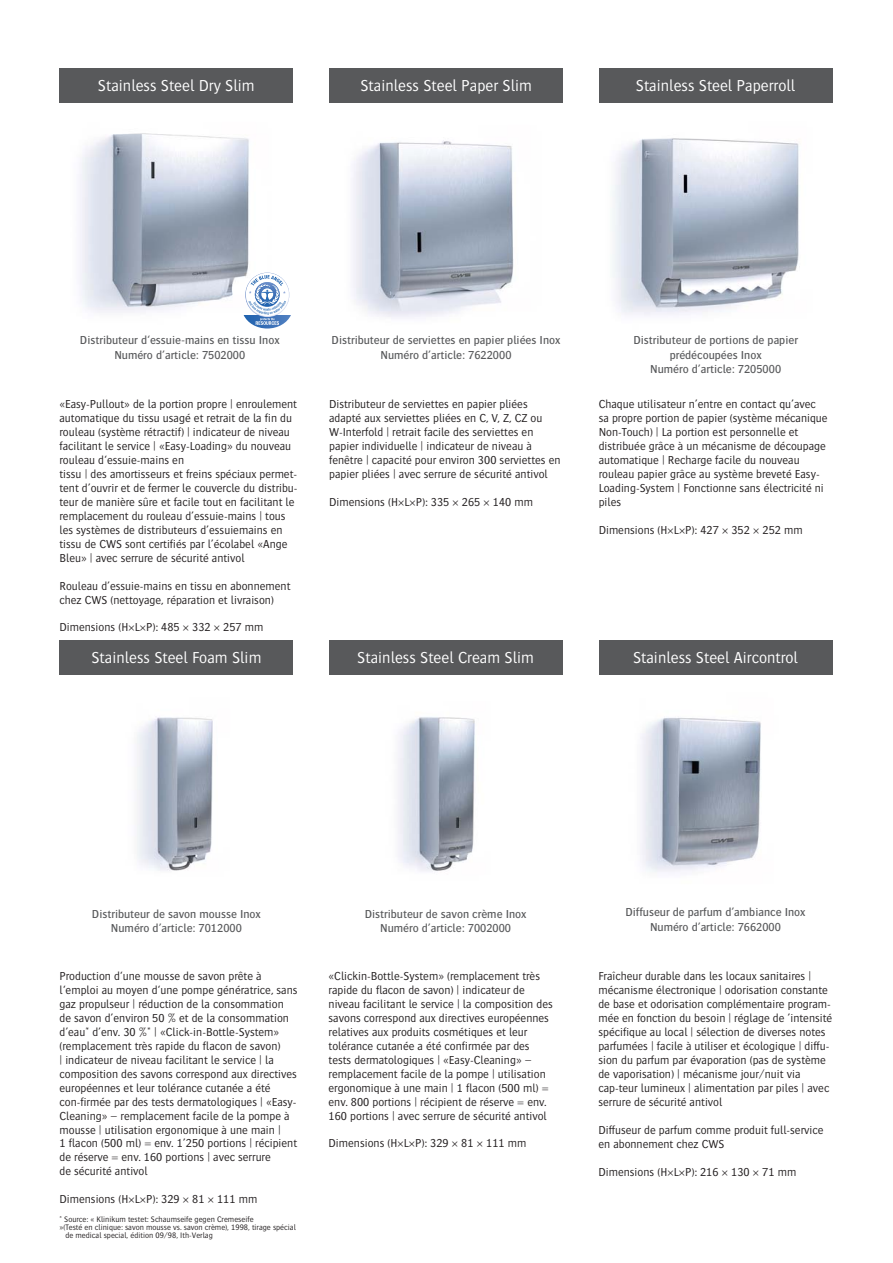
<style>
.page{position:relative;width:893px;height:1263px;background:#fff}
.page>*{position:absolute;margin:0;border:0;box-sizing:border-box;transform-origin:0 0}
.t1{font:300 16.5px "Bosis Std";color:#fff}
.t2{font:300 12px/14px "Bosis Std";color:#231f20}
.t3{font:500 12px/14.4px "Bosis Std";color:#58595b;text-align:center}
.t4{font:300 8.25px "Bosis Std";color:#231f20}
</style>
<div class="page">
<img style="left:80px;top:133px;width:191px;height:183px">
<img style="left:353px;top:140px;width:161px;height:178px">
<img style="left:641px;top:717px;width:120px;height:155px">
<img style="left:398px;top:717px;width:77px;height:155px">
<img style="left:612px;top:138px;width:187px;height:178px">
<img style="left:137px;top:717px;width:76px;height:154px">
<div style="left:59px;top:640px;width:234px;height:34px;background:#58595b"></div>
<div style="left:329px;top:68px;width:234px;height:34px;background:#58595b"></div>
<div style="left:59px;top:68px;width:234px;height:34px;background:#58595b"></div>
<div style="left:598px;top:640px;width:234px;height:34px;background:#58595b"></div>
<div style="left:329px;top:640px;width:234px;height:34px;background:#58595b"></div>
<div style="left:599px;top:68px;width:234px;height:34px;background:#58595b"></div>
<div style="left:245px;top:273px;width:44px;height:44px;background:#d1dbee;border-radius:50%"></div>
<div style="left:246px;top:273px;width:43px;height:43px;background:#fff;border-radius:50%"></div>
<svg style="left:244px;top:275px;width:47px;height:54px"></svg>
<h1 class="t1" style="left:98px;top:79px;width:158px">Stainless Steel Dry Slim</h1>
<h1 class="t1" style="left:360px;top:79px;width:173px">Stainless Steel Paper Slim</h1>
<h1 class="t1" style="left:636px;top:79px;width:161px">Stainless Steel Paperroll</h1>
<p class="t3" style="left:80px;top:334px;width:201px">Distributeur d‘essuie-mains en tissu Inox<br>Numéro d’article: 7502000</p>
<p class="t3" style="left:332px;top:334px;width:230px">Distributeur de serviettes en papier pliées Inox<br>Numéro d’article: 7622000</p>
<p class="t3" style="left:633px;top:334px;width:166px">Distributeur de portions de papier prédécoupées Inox<br>Numéro d’article: 7205000</p>
<p class="t2" style="left:59px;top:398px;width:240px">«Easy-Pullout» de la portion propre | enroulement automatique du tissu usagé et retrait de la fin du rouleau (système rétractif) | indicateur de niveau facilitant le service | «Easy-Loading» du nouveau rouleau d‘essuie-mains en<br>tissu | des amortisseurs et freins spéciaux permet&shy;tent d’ouvrir et de fermer le couvercle du distribu&shy;teur de manière sûre et facile tout en facilitant le remplacement du rouleau d’essuie-mains | tous les systèmes de distributeurs d’essuiemains en tissu de CWS sont certifiés par l’écolabel «Ange Bleu» | avec serrure de sécurité antivol</p>
<p class="t2" style="left:59px;top:579px;width:232px">Rouleau d’essuie-mains en tissu en abonnement chez CWS (nettoyage, réparation et livraison)</p>
<p class="t2" style="left:59px;top:621px;width:206px">Dimensions (H×L×P): 485 × 332 × 257 mm</p>
<p class="t2" style="left:329px;top:398px;width:233px">Distributeur de serviettes en papier pliées adapté aux serviettes pliées en C, V, Z, CZ ou W-Interfold | retrait facile des serviettes en papier individuelle | indicateur de niveau à fenêtre | capacité pour environ 300 serviettes en papier pliées | avec serrure de sécurité antivol</p>
<p class="t2" style="left:329px;top:496px;width:206px">Dimensions (H×L×P): 335 × 265 × 140 mm</p>
<p class="t2" style="left:599px;top:398px;width:230px">Chaque utilisateur n’entre en contact qu’avec sa propre portion de papier (système mécanique Non-Touch) | La portion est personnelle et distribuée grâce à un mécanisme de découpage automatique | Recharge facile du nouveau rouleau papier grâce au système breveté Easy-Loading-System | Fonctionne sans électricité ni piles</p>
<p class="t2" style="left:599px;top:524px;width:206px">Dimensions (H×L×P): 427 × 352 × 252 mm</p>
<h1 class="t1" style="left:91px;top:651px;width:172px">Stainless Steel Foam Slim</h1>
<h1 class="t1" style="left:357px;top:651px;width:178px">Stainless Steel Cream Slim</h1>
<h1 class="t1" style="left:633px;top:651px;width:167px">Stainless Steel Aircontrol</h1>
<p class="t3" style="left:92px;top:907px;width:170px">Distributeur de savon mousse Inox<br>Numéro d’article: 7012000</p>
<p class="t2" style="left:59px;top:970px;width:240px">Production d‘une mousse de savon prête à l‘emploi au moyen d‘une pompe génératrice, sans gaz propulseur | réduction de la consommation de savon d’environ 50 % et de la consommation d’eau* d’env. 30 %* | «Click-in-Bottle-System» (remplacement très rapide du flacon de savon)<br>| indicateur de niveau facilitant le service | la composition des savons correspond aux directives européennes et leur tolérance cutanée a été con-firmée par des tests dermatologiques | «Easy-Cleaning» – remplacement facile de la pompe à mousse | utilisation ergonomique à une main |<br>1 flacon (500 ml) = env. 1’250 portions | récipient de réserve = env. 160 portions | avec serrure<br>de sécurité antivol</p>
<p class="t2" style="left:59px;top:1193px;width:199px">Dimensions (H×L×P): 329 × 81 × 111 mm</p>
<p class="t4" style="left:59px;top:1216px;width:196px">* Source: « Klinikum testet: Schaumseife gegen Cremeseife</p>
<p class="t4" style="left:59px;top:1224px;width:238px">»(Testé en clinique: savon mousse vs. savon crème), 1998, tirage spécial</p>
<p class="t4" style="left:65px;top:1232px;width:149px">de medical special, édition 09/98, Ith-Verlag</p>
<p class="t3" style="left:365px;top:907px;width:163px">Distributeur de savon crème Inox<br>Numéro d’article: 7002000</p>
<p class="t2" style="left:329px;top:970px;width:226px">«Clickin-Bottle-System» (remplacement très rapide du flacon de savon) | indicateur de niveau facilitant le service | la composition des savons correspond aux directives européennes relatives aux produits cosmétiques et leur tolérance cutanée a été confirmée par des tests dermatologiques | «Easy-Cleaning» – remplacement facile de la pompe | utilisation ergonomique à une main | 1 flacon (500 ml) = env. 800 portions | récipient de réserve = env.<br>160 portions | avec serrure de sécurité antivol</p>
<p class="t2" style="left:329px;top:1137px;width:199px">Dimensions (H×L×P): 329 × 81 × 111 mm</p>
<p class="t3" style="left:625px;top:906px;width:182px">Diffuseur de parfum d’ambiance Inox<br>Numéro d’article: 7662000</p>
<p class="t2" style="left:598px;top:970px;width:235px">Fraîcheur durable dans les locaux sanitaires | mécanisme électronique | odorisation constante de base et odorisation complémentaire program&shy;mée en fonction du besoin | réglage de ’intensité spécifique au local | sélection de diverses notes parfumées | facile à utiliser et écologique | diffu&shy;sion du parfum par évaporation (pas de système de vaporisation) | mécanisme jour/nuit via cap-teur lumineux | alimentation par piles | avec serrure de sécurité antivol</p>
<p class="t2" style="left:598px;top:1124px;width:227px">Diffuseur de parfum comme produit full-service en abonnement chez CWS</p>
<p class="t2" style="left:598px;top:1165px;width:199px">Dimensions (H×L×P): 216 × 130 × 71 mm</p>
</div>
